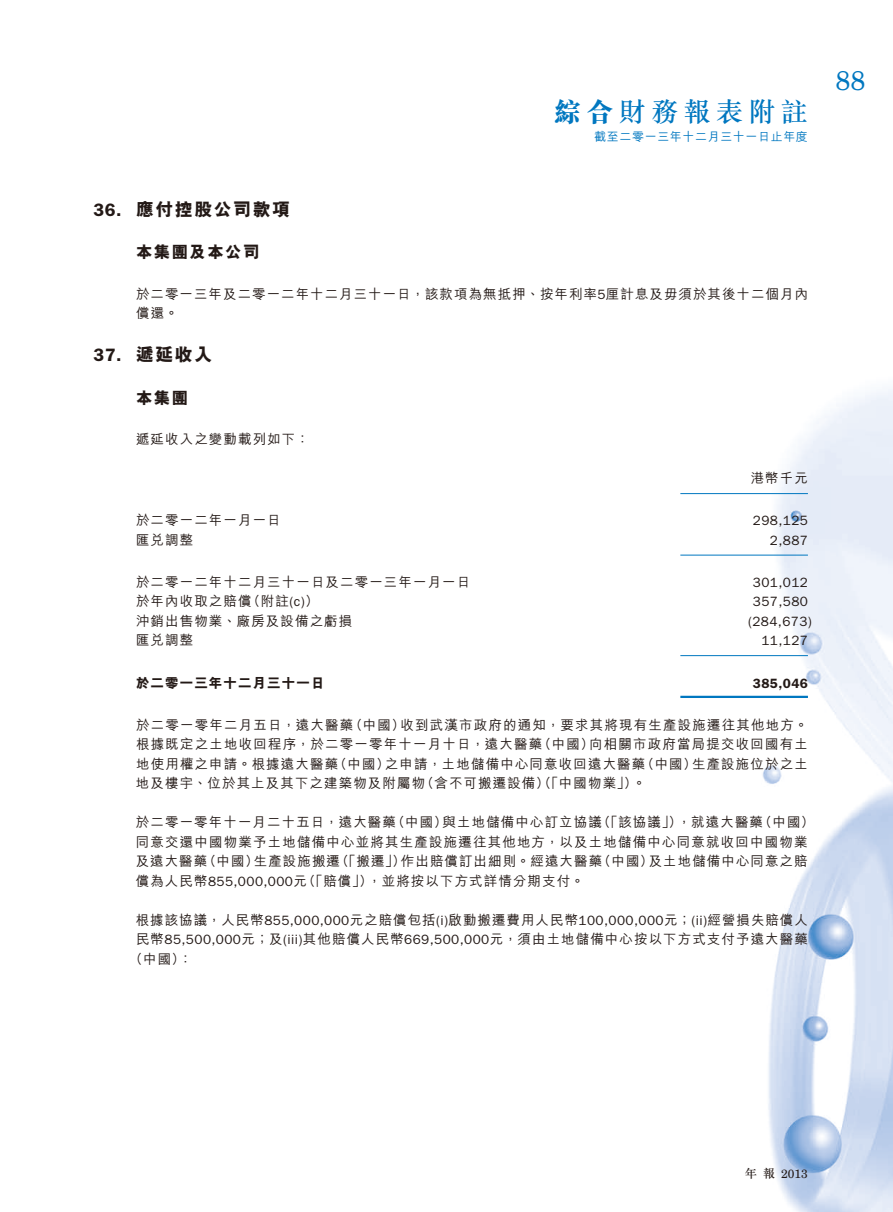
<style>
.page{position:relative;width:893px;height:1212px;background:#fff}
.page>*{position:absolute;margin:0;border:0;box-sizing:border-box;transform-origin:0 0}
.t1{font:500 27px "M Sung HK";letter-spacing:.2em;color:#0077c0}
.t2{font:27px "New Century Schlbk LT Std";color:#0077c0}
.t3{font:800 18px "M Hei HK";letter-spacing:.08em;color:#231916}
.t4{font:600 18px "ITC Franklin Gothic Std";color:#231916}
.t5{font:800 16.5px "M Hei HK";letter-spacing:.08em;color:#231916}
.t6{font:500 13.5px/19.5px "M Hei HK";letter-spacing:.08em;color:#231916}
.t7{font:13.5px "ITC Franklin Gothic Std";letter-spacing:.03em;color:#231916}
.t8{font:800 13.5px "M Hei HK";letter-spacing:.08em;color:#231916}
.t9{font:600 13.5px "ITC Franklin Gothic Std";letter-spacing:.03em;color:#231916}
.t10{font:500 12px "M Hei HK";letter-spacing:.05em;color:#0077c0}
.t11{font:12px "New Century Schlbk LT Std";color:#231916}
.t12{font:500 12px "M Sung HK";color:#231916}
.s1{font-weight:800}
.s2{font-family:"ITC Franklin Gothic Std";font-weight:400}
.s3{font-family:"M Hei HK";font-weight:500}
</style>
<div class="page">
<img style="left:739px;top:389px;width:154px;height:823px">
<hr style="left:680px;top:493px;width:128px;height:1px;background:#0077c0">
<hr style="left:680px;top:555px;width:128px;height:1px;background:#0077c0">
<hr style="left:680px;top:655px;width:128px;height:1px;background:#0077c0">
<hr style="left:680px;top:696px;width:128px;height:2px;background:#0077c0">
<h1 class="t1" style="left:554px;top:93px;width:255px"><span class="s1">綜合</span>財務報表附註</h1>
<p class="t10" style="left:594px;top:128px;width:215px">截至二零一三年十二月三十一日止年度</p>
<h2 class="t4" style="left:94px;top:199px;width:30px">36.</h2>
<h2 class="t4" style="left:94px;top:345px;width:30px">37.</h2>
<h2 class="t3" style="left:136px;top:197px;width:156px">應付控股公司款項</h2>
<p class="t5" style="left:136px;top:241px;width:125px">本集團及本公司</p>
<p class="t6" style="left:136px;top:283px;width:674px">於二零一三年及二零一二年十二月三十一日，該款項為無抵押、按年利率<span class="s2">5</span>厘計息及毋須於其後十二個月內償還。</p>
<h2 class="t3" style="left:136px;top:343px;width:78px">遞延收入</h2>
<p class="t5" style="left:136px;top:386px;width:54px">本集團</p>
<p class="t6" style="left:136px;top:429px;width:175px">遞延收入之變動載列如下：</p>
<p class="t6" style="left:136px;top:510px;width:146px">於二零一二年一月一日</p>
<p class="t6" style="left:751px;top:468px;width:59px">港幣千元</p>
<p class="t7" style="left:753px;top:513px;width:57px">298,125</p>
<p class="t6" style="left:136px;top:529px;width:59px">匯兌調整</p>
<p class="t7" style="left:770px;top:533px;width:40px">2,887</p>
<p class="t6" style="left:136px;top:571px;width:336px">於二零一二年十二月三十一日及二零一三年一月一日</p>
<p class="t7" style="left:753px;top:575px;width:57px">301,012</p>
<p class="t6" style="left:136px;top:591px;width:117px">於年內收取之賠償</p>
<p class="t6" style="left:247px;top:591px;width:73px">（附註 (<span class="s2">(c(</span></p>
<p class="t7" style="left:753px;top:594px;width:57px">357,580</p>
<p class="t6" style="left:136px;top:610px;width:218px">沖銷出售物業、廠房及設備之虧損</p>
<p class="t7" style="left:748px;top:614px;width:65px">)284,673(</p>
<p class="t6" style="left:136px;top:630px;width:59px">匯兌調整</p>
<p class="t7" style="left:761px;top:633px;width:48px">11,127</p>
<p class="t8" style="left:136px;top:673px;width:190px">於二零一三年十二月三十一日</p>
<p class="t9" style="left:753px;top:675px;width:57px">385,046</p>
<p class="t6" style="left:400px;top:714px;width:409px">收到武漢市政府的通知，要求其將現有生產設施遷往其他地方。</p>
<p class="t6" style="left:136px;top:714px;width:219px">於二零一零年二月五日，遠大醫藥</p>
<p class="t6" style="left:349px;top:714px;width:57px">（中國）</p>
<p class="t6" style="left:589px;top:733px;width:220px">向相關市政府當局提交收回國有土</p>
<p class="t6" style="left:136px;top:733px;width:408px">根據既定之土地收回程序，於二零一零年十一月十日，遠大醫藥</p>
<p class="t6" style="left:538px;top:733px;width:57px">（中國）</p>
<p class="t6" style="left:385px;top:753px;width:262px">之申請，土地儲備中心同意收回遠大醫藥</p>
<p class="t6" style="left:692px;top:753px;width:117px">生產設施位於之土</p>
<p class="t6" style="left:136px;top:753px;width:203px">地使用權之申請。根據遠大醫藥</p>
<p class="t6" style="left:334px;top:753px;width:57px">（中國）</p>
<p class="t6" style="left:641px;top:753px;width:57px">（中國）</p>
<p class="t6" style="left:420px;top:772px;width:218px">（含不可搬遷設備）（「中國物業 (「</p>
<p class="t6" style="left:136px;top:772px;width:291px">地及樓宇、位於其上及其下之建築物及附屬物</p>
<p class="t6" style="left:633px;top:772px;width:15px">。</p>
<p class="t6" style="left:443px;top:811px;width:161px">與土地儲備中心訂立協議</p>
<p class="t6" style="left:597px;top:811px;width:86px">（「該協議」）</p>
<p class="t6" style="left:136px;top:811px;width:262px">於二零一零年十一月二十五日，遠大醫藥</p>
<p class="t6" style="left:136px;top:831px;width:673px">同意交還中國物業予土地儲備中心並將其生產設施遷往其他地方，以及土地儲備中心同意就收回中國物業</p>
<p class="t6" style="left:649px;top:850px;width:160px">及土地儲備中心同意之賠</p>
<p class="t6" style="left:677px;top:811px;width:87px">，就遠大醫藥</p>
<p class="t6" style="left:391px;top:811px;width:57px">（中國）</p>
<p class="t6" style="left:758px;top:811px;width:57px">（中國(</p>
<p class="t6" style="left:401px;top:850px;width:203px">作出賠償訂出細則。經遠大醫藥</p>
<p class="t6" style="left:254px;top:850px;width:88px">生產設施搬遷</p>
<p class="t6" style="left:136px;top:850px;width:73px">及遠大醫藥</p>
<p class="t6" style="left:335px;top:850px;width:72px">（「搬遷」）</p>
<p class="t6" style="left:203px;top:850px;width:57px">（中國）</p>
<p class="t6" style="left:598px;top:850px;width:57px">（中國）</p>
<p class="t6" style="left:368px;top:870px;width:218px">，並將按以下方式詳情分期支付。</p>
<p class="t6" style="left:302px;top:870px;width:72px">（「賠償」）</p>
<p class="t7" style="left:136px;top:873px;width:173px"><span class="s3">償為人民幣</span>855,000,000<span class="s3">元</span></p>
<p class="t6" style="left:136px;top:909px;width:674px">根據該協議，人民幣<span class="s2">855,000,000</span>元之賠償包括 <span class="s2">)i(</span> 啟動搬遷費用人民幣<span class="s2">100,000,000</span>元；<span class="s2">( )i i</span> 經營損失賠償人</p>
<p class="t6" style="left:136px;top:928px;width:673px">民幣<span class="s2">85,500,000</span>元；及<span class="s2">(iii)</span>其他賠償人民幣<span class="s2">669,500,000</span>元，須由土地儲備中心按以下方式支付予遠大醫藥</p>
<p class="t6" style="left:129px;top:948px;width:65px">（中國：(</p>
<h1 class="t2" style="left:835px;top:64px;width:32px">88</h1>
<p class="t12" style="left:745px;top:1165px;width:31px">年報</p>
<p class="t11" style="left:781px;top:1166px;width:28px">2013</p>
</div>
